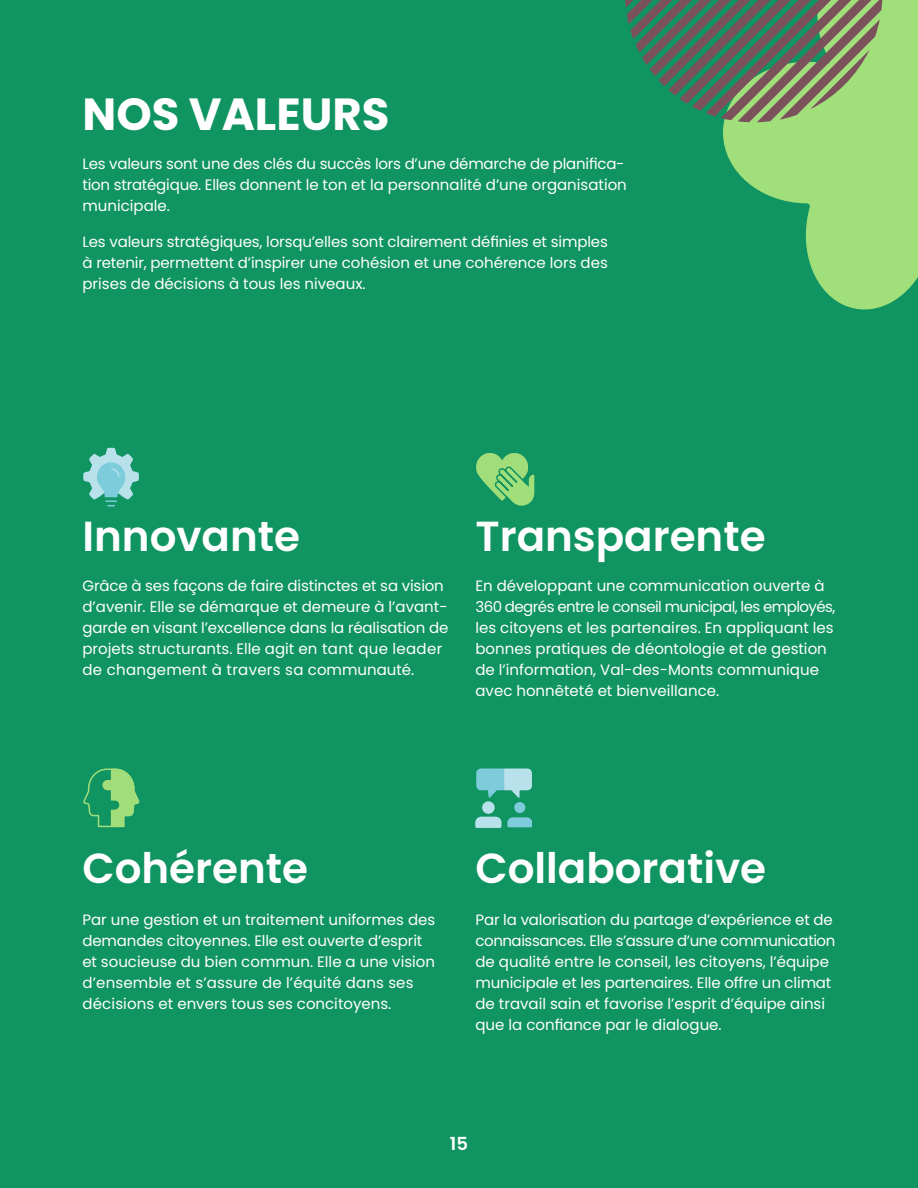
<style>
.page{position:relative;width:918px;height:1188px;background:#109461}
.page>*{position:absolute;margin:0;border:0;box-sizing:border-box;transform-origin:0 0}
.t1{font:700 45px "Poppins";color:#fff}
.t2{font:600 42px "Poppins";color:#fff}
.t3{font:600 18px "Poppins";color:#fff}
.t4{font:15px/21px "Poppins";color:#fff}
</style>
<div class="page">
<svg style="left:83px;top:447px;width:56px;height:59px"></svg>
<svg style="left:83px;top:768px;width:57px;height:60px"></svg>
<div style="left:484px;top:803px;width:9px;height:9px;background:#b9e1eb;border-radius:50%"></div>
<div style="left:482px;top:801px;width:13px;height:13px;border:3px solid #b9e1eb;border-radius:50%"></div>
<div style="left:515px;top:803px;width:10px;height:9px;background:#7dcbdb;border-radius:50%"></div>
<div style="left:514px;top:802px;width:11px;height:11px;border:2px solid #7dcbdb;border-radius:50%"></div>
<svg style="left:475px;top:816px;width:57px;height:12px"></svg>
<svg style="left:476px;top:768px;width:56px;height:30px"></svg>
<svg style="left:723px;top:0;width:195px;height:310px;fill:#a0df7a"></svg>
<svg style="left:625px;top:0;width:257px;height:122px"></svg>
<svg style="left:476px;top:453px;width:58px;height:53px"></svg>
<h1 class="t1" style="left:82px;top:92px;width:308px">NOS VALEURS</h1>
<p class="t4" style="left:82px;top:153px;width:546px">Les valeurs sont une des clés du succès lors d’une démarche de planifica&shy;tion stratégique. Elles donnent le ton et la personnalité d’une organisation municipale.</p>
<p class="t4" style="left:82px;top:231px;width:527px;text-align:justify">Les valeurs stratégiques, lorsqu’elles sont clairement définies et simples à retenir, permettent d’inspirer une cohésion et une cohérence lors des prises de décisions à tous les niveaux.</p>
<h2 class="t2" style="left:82px;top:512px;width:219px">Innovante</h2>
<h2 class="t2" style="left:475px;top:512px;width:292px">Transparente</h2>
<p class="t4" style="left:82px;top:575px;width:368px">Grâce à ses façons de faire distinctes et sa vision d’avenir. Elle se démarque et demeure à l’avant&shy;garde en visant l’excellence dans la réalisation de projets structurants. Elle agit en tant que leader de changement à travers sa communauté.</p>
<p class="t4" style="left:476px;top:575px;width:361px">En développant une communication ouverte à 360 degrés entre le conseil municipal, les employés, les citoyens et les partenaires. En appliquant les bonnes pratiques de déontologie et de gestion de l’information, Val-des-Monts communique avec honnêteté et bienveillance.</p>
<h2 class="t2" style="left:82px;top:844px;width:227px">Cohérente</h2>
<h2 class="t2" style="left:475px;top:844px;width:292px">Collaborative</h2>
<p class="t4" style="left:82px;top:909px;width:354px">Par une gestion et un traitement uniformes des demandes citoyennes. Elle est ouverte d’esprit et soucieuse du bien commun. Elle a une vision d’ensemble et s’assure de l’équité dans ses décisions et envers tous ses concitoyens.</p>
<p class="t4" style="left:476px;top:909px;width:361px">Par la valorisation du partage d’expérience et de connaissances. Elle s’assure d’une communication de qualité entre le conseil, les citoyens, l’équipe municipale et les partenaires. Elle offre un climat de travail sain et favorise l’esprit d’équipe ainsi que la confiance par le dialogue.</p>
<p class="t3" style="left:450px;top:1133px;width:20px">15</p>
</div>
